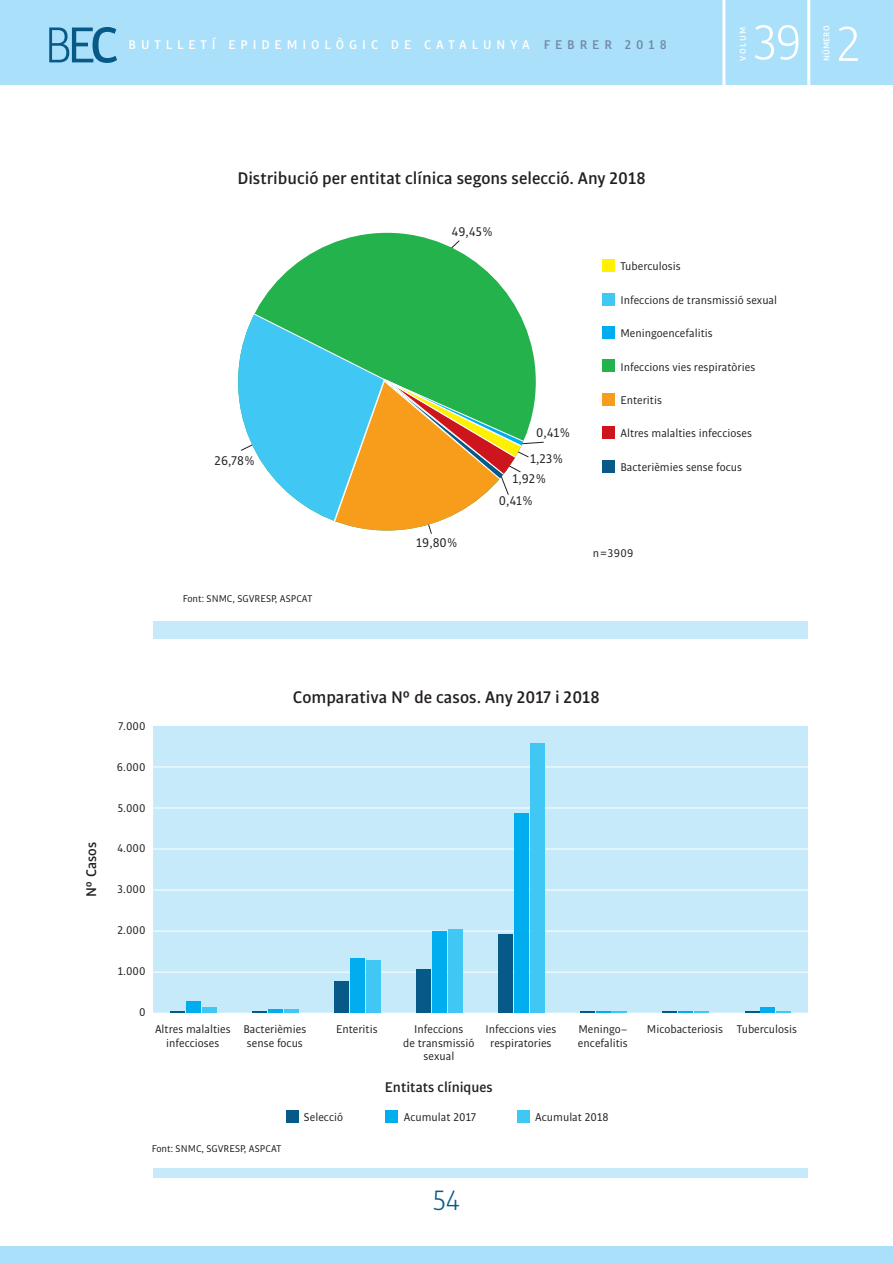
<style>
.page{position:relative;width:893px;height:1263px;background:#fff}
.page>*{position:absolute;margin:0;border:0;box-sizing:border-box;transform-origin:0 0}
.t1{font:300 54px "Bulo";color:#075a88}
.t2{font:300 52.5px "Bulo";color:#fff}
.t3{font:300 30px "Bulo";color:#075a88}
.t4{font:500 18px "Bulo";color:#231f20}
.t5{font:500 15px "Bulo";color:#231f20}
.t6{font:500 13.5px "Bulo";letter-spacing:.365em;color:#fff}
.t7{font:13.5px "Bulo";color:#231f20}
.t8{font:12px/13.5px "Bulo";color:#231f20;text-align:center}
.t9{font:10.5px "Bulo";color:#231f20}
.t10{font:500 9px "Bulo";letter-spacing:.025em;color:#fff}
.s1{font-weight:400}
.s2{font-weight:500}
.s3{color:#7288ab}
</style>
<div class="page">
<div style="left:0;top:0;width:893px;height:85px;background:#aae0f9"></div>
<hr style="left:722px;top:0;width:3px;height:85px;background:#fff">
<hr style="left:807px;top:0;width:3px;height:85px;background:#fff">
<div style="left:0;top:1246px;width:893px;height:17px;background:#aae0f9"></div>
<div style="left:153px;top:621px;width:655px;height:18px;background:#c6eafa"></div>
<div style="left:602px;top:259px;width:13px;height:13px;background:#fff101"></div>
<div style="left:602px;top:326px;width:13px;height:13px;background:#00aeef"></div>
<div style="left:602px;top:360px;width:13px;height:12px;background:#23b24b"></div>
<div style="left:602px;top:393px;width:13px;height:13px;background:#f89c1c"></div>
<div style="left:602px;top:426px;width:13px;height:13px;background:#cd151d"></div>
<div style="left:602px;top:460px;width:13px;height:13px;background:#075a88"></div>
<div style="left:602px;top:293px;width:13px;height:12px;background:#40c7f4"></div>
<div style="left:153px;top:726px;width:655px;height:287px;background:#c6eafa"></div>
<hr style="left:153px;top:767px;width:655px;height:1px;background:#fff">
<hr style="left:153px;top:808px;width:655px;height:1px;background:#fff">
<hr style="left:153px;top:849px;width:655px;height:1px;background:#fff">
<hr style="left:153px;top:890px;width:655px;height:1px;background:#fff">
<hr style="left:153px;top:931px;width:655px;height:1px;background:#fff">
<hr style="left:153px;top:972px;width:655px;height:1px;background:#fff">
<div style="left:153px;top:1168px;width:655px;height:10px;background:#c6eafa"></div>
<svg style="left:170px;top:1011px;width:15px;height:2px"></svg>
<div style="left:186px;top:1001px;width:15px;height:12px;background:#00aeef"></div>
<div style="left:202px;top:1007px;width:15px;height:6px;background:#40c7f4"></div>
<svg style="left:252px;top:1011px;width:15px;height:2px"></svg>
<hr style="left:268px;top:1009px;width:15px;height:4px;background:#00aeef">
<hr style="left:284px;top:1009px;width:15px;height:4px;background:#40c7f4">
<div style="left:334px;top:981px;width:15px;height:32px;background:#075a88"></div>
<div style="left:350px;top:958px;width:15px;height:55px;background:#00aeef"></div>
<div style="left:366px;top:960px;width:15px;height:53px;background:#40c7f4"></div>
<div style="left:416px;top:969px;width:15px;height:44px;background:#075a88"></div>
<div style="left:432px;top:931px;width:15px;height:82px;background:#00aeef"></div>
<div style="left:448px;top:929px;width:15px;height:84px;background:#40c7f4"></div>
<div style="left:498px;top:934px;width:15px;height:79px;background:#075a88"></div>
<div style="left:514px;top:813px;width:15px;height:200px;background:#00aeef"></div>
<div style="left:530px;top:743px;width:14px;height:270px;background:#40c7f4"></div>
<svg style="left:580px;top:1011px;width:47px;height:2px"></svg>
<svg style="left:662px;top:1011px;width:46px;height:2px"></svg>
<svg style="left:745px;top:1011px;width:15px;height:2px"></svg>
<div style="left:760px;top:1007px;width:15px;height:6px;background:#00aeef"></div>
<svg style="left:776px;top:1011px;width:15px;height:2px"></svg>
<div style="left:385px;top:1110px;width:13px;height:13px;background:#00aeef"></div>
<div style="left:286px;top:1110px;width:12px;height:13px;background:#075a88"></div>
<div style="left:517px;top:1110px;width:13px;height:13px;background:#40c7f4"></div>
<svg style="left:449px;top:240px;width:11px;height:10px"></svg>
<div style="left:238px;top:233px;width:298px;height:297px;background:#23b24b;border-radius:50%"></div>
<svg style="left:238px;top:307px;width:306px;height:227px"></svg>
<h1 class="t1" style="left:44px;top:12px;width:76px">B<span class="s1">E</span><span class="s2">C</span></h1>
<p class="t10" style="left:737px;top:61px;width:36px;rotate:-90deg">VOLUM</p>
<h2 class="t2" style="left:753px;top:10px;width:50px">39</h2>
<p class="t10" style="left:821px;top:61px;width:37px;rotate:-90deg">NÚMERO</p>
<h2 class="t2" style="left:836px;top:12px;width:27px">2</h2>
<p class="t6" style="left:129px;top:36px;width:540px">BUTLLETÍ EPIDEMIOLÒGIC DE CATALUNYA <span class="s3">FEBRER 2018</span></p>
<h3 class="t4" style="left:237px;top:166px;width:410px">Distribució per entitat clínica segons selecció. Any 2018</h3>
<p class="t7" style="left:215px;top:452px;width:42px">26,78%</p>
<p class="t9" style="left:183px;top:592px;width:131px">Font: SNMC, SGVRESP, ASPCAT</p>
<p class="t7" style="left:451px;top:224px;width:43px">49,45%</p>
<p class="t7" style="left:536px;top:424px;width:36px">0,41%</p>
<p class="t7" style="left:530px;top:450px;width:35px">1,23%</p>
<p class="t7" style="left:512px;top:470px;width:36px">1,92%</p>
<p class="t7" style="left:416px;top:534px;width:43px">19,80%</p>
<p class="t7" style="left:499px;top:492px;width:36px">0,41%</p>
<p class="t8" style="left:620px;top:259px;width:62px">Tuberculosis</p>
<p class="t8" style="left:620px;top:293px;width:158px">Infeccions de transmissió sexual</p>
<p class="t8" style="left:620px;top:326px;width:94px">Meningoencefalitis</p>
<p class="t8" style="left:620px;top:360px;width:136px">Infeccions vies respiratòries</p>
<p class="t8" style="left:620px;top:393px;width:43px">Enteritis</p>
<p class="t8" style="left:620px;top:426px;width:133px">Altres malalties infeccioses</p>
<p class="t8" style="left:620px;top:460px;width:123px">Bacterièmies sense focus</p>
<p class="t8" style="left:593px;top:546px;width:42px">n=3909</p>
<p class="t5" style="left:82px;top:897px;width:56px;rotate:-90deg">Nº Casos</p>
<p class="t8" style="left:118px;top:719px;width:29px">7.000</p>
<p class="t8" style="left:117px;top:760px;width:30px">6.000</p>
<p class="t8" style="left:118px;top:801px;width:29px">5.000</p>
<p class="t8" style="left:117px;top:841px;width:30px">4.000</p>
<p class="t8" style="left:118px;top:882px;width:29px">3.000</p>
<p class="t8" style="left:117px;top:923px;width:30px">2.000</p>
<p class="t8" style="left:118px;top:964px;width:29px">1.000</p>
<p class="t8" style="left:139px;top:1005px;width:8px">0</p>
<h3 class="t4" style="left:293px;top:685px;width:308px">Comparativa Nº de casos. Any 2017 i 2018</h3>
<p class="t8" style="left:155px;top:1022px;width:77px">Altres malalties infeccioses</p>
<p class="t8" style="left:243px;top:1022px;width:64px;text-align:left">Bacterièmies sense focus</p>
<p class="t8" style="left:336px;top:1022px;width:43px">Enteritis</p>
<p class="t8" style="left:403px;top:1022px;width:73px">Infeccions<br>de transmissió sexual</p>
<p class="t8" style="left:485px;top:1022px;width:72px">Infeccions vies respiratories</p>
<p class="t8" style="left:578px;top:1022px;width:51px;text-align:left">Meningo– encefalitis</p>
<p class="t8" style="left:647px;top:1022px;width:152px">Micobacteriosis Tuberculosis</p>
<p class="t5" style="left:385px;top:1077px;width:109px">Entitats clíniques</p>
<p class="t8" style="left:304px;top:1110px;width:41px">Selecció</p>
<p class="t8" style="left:404px;top:1110px;width:74px">Acumulat 2017</p>
<p class="t8" style="left:535px;top:1110px;width:75px">Acumulat 2018</p>
<p class="t9" style="left:152px;top:1142px;width:131px">Font: SNMC, SGVRESP, ASPCAT</p>
<h3 class="t3" style="left:433px;top:1182px;width:29px">54</h3>
</div>
